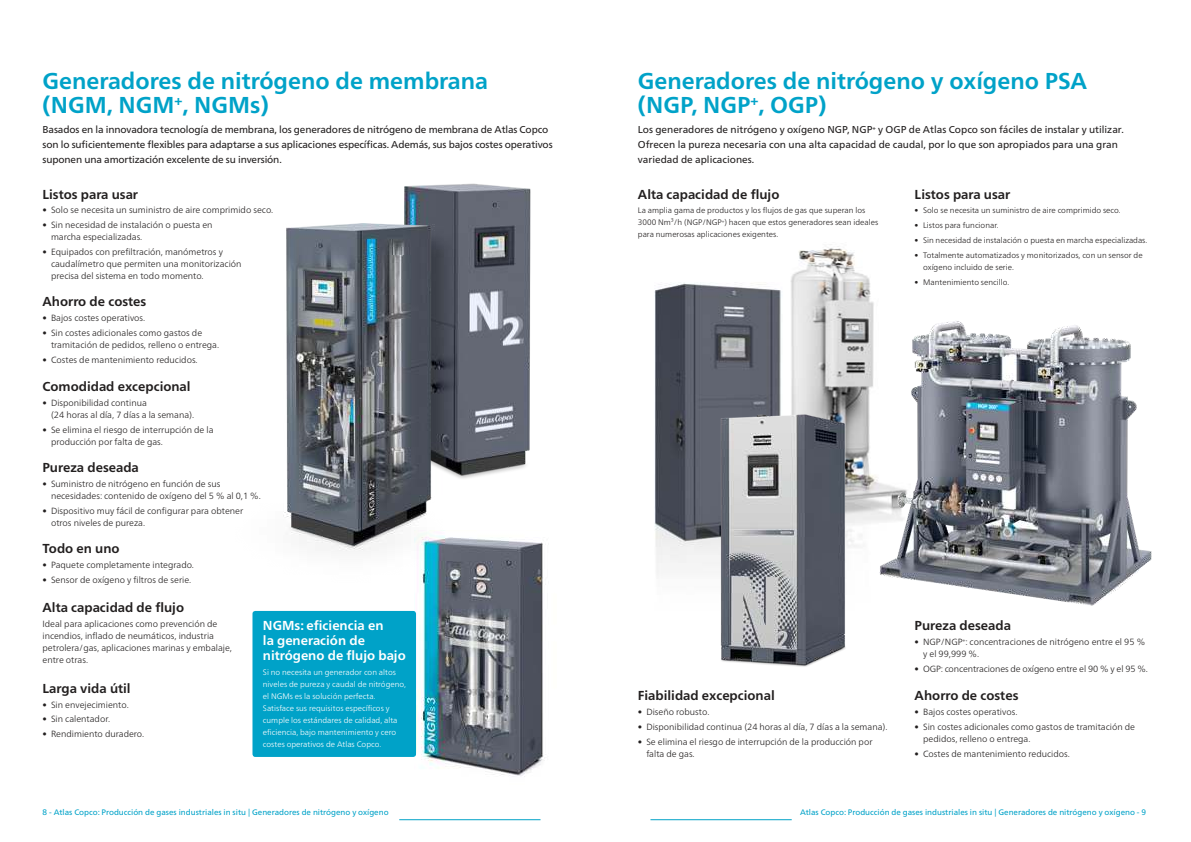
<style>
.page{position:relative;width:1191px;height:842px;background:#fff}
.page>*{position:absolute;margin:0;border:0;box-sizing:border-box;transform-origin:0 0}
.t1{font:700 23px/24px "Neue Frutiger World";color:#00a2c8}
.t2{font:700 13px "Neue Frutiger World";color:#221f1f}
.t3{font:700 13px/15px "Neue Frutiger World";color:#fff}
.t4{font:10px/15px "Neue Frutiger World";letter-spacing:-.015em;color:#221f1f}
.t5{font:300 9px/12px "Neue Frutiger World";color:#221f1f}
.t6{font:300 8px/12px "Neue Frutiger World";color:#221f1f}
.t7{font:300 8px/12px "Neue Frutiger World";color:#fff}
.t8{font:8px "Neue Frutiger World";color:#00a2c8}
</style>
<div class="page">
<img style="left:404px;top:183px;width:127px;height:292px">
<img style="left:283px;top:223px;width:200px;height:328px">
<img style="left:654px;top:246px;width:217px;height:329px">
<img style="left:670px;top:386px;width:184px;height:281px">
<img style="left:854px;top:301px;width:298px;height:305px">
<img style="left:414px;top:531px;width:129px;height:246px">
<hr style="left:399px;top:819px;width:141px;height:1px;background:#00a2c8">
<hr style="left:650px;top:819px;width:141px;height:1px;background:#00a2c8">
<div style="left:252px;top:611px;width:164px;height:146px;background:#00a2c8;border-radius:3px"></div>
<h1 class="t1" style="left:43px;top:69px;width:447px">Generadores de nitrógeno de membrana (NGM, NGM<sup>+</sup>, NGMs)</h1>
<p class="t4" style="left:43px;top:123px;width:511px">Basados en la innovadora tecnología de membrana, los generadores de nitrógeno de membrana de Atlas Copco son lo suficientemente flexibles para adaptarse a sus aplicaciones específicas. Además, sus bajos costes operativos suponen una amortización excelente de su inversión.</p>
<h2 class="t2" style="left:43px;top:187px;width:97px">Listos para usar</h2>
<p class="t5" style="left:43px;top:205px;width:232px">• Solo se necesita un suministro de aire comprimido seco.</p>
<p class="t5" style="left:51px;top:219px;width:163px;text-indent:-9px">• Sin necesidad de instalación o puesta en marcha especializadas.</p>
<p class="t5" style="left:51px;top:246px;width:192px;text-indent:-9px">• Equipados con prefiltración, manómetros y caudalímetro que permiten una monitorización precisa del sistema en todo momento.</p>
<h2 class="t2" style="left:43px;top:295px;width:105px">Ahorro de costes</h2>
<p class="t5" style="left:43px;top:312px;width:104px">• Bajos costes operativos.</p>
<p class="t5" style="left:51px;top:327px;width:170px;text-indent:-9px">• Sin costes adicionales como gastos de tramitación de pedidos, relleno o entrega.</p>
<p class="t5" style="left:43px;top:354px;width:157px">• Costes de mantenimiento reducidos.</p>
<h2 class="t2" style="left:43px;top:380px;width:150px">Comodidad excepcional</h2>
<p class="t5" style="left:51px;top:397px;width:145px;text-indent:-9px">• Disponibilidad continua<br>(24 horas al día, 7 días a la semana).</p>
<p class="t5" style="left:51px;top:424px;width:164px;text-indent:-9px">• Se elimina el riesgo de interrupción de la producción por falta de gas.</p>
<h2 class="t2" style="left:43px;top:461px;width:98px">Pureza deseada</h2>
<p class="t5" style="left:51px;top:478px;width:211px;text-indent:-9px">• Suministro de nitrógeno en función de sus necesidades: contenido de oxígeno del 5 % al 0,1 %.</p>
<p class="t5" style="left:51px;top:505px;width:194px;text-indent:-9px">• Dispositivo muy fácil de configurar para obtener otros niveles de pureza.</p>
<h2 class="t2" style="left:43px;top:542px;width:79px">Todo en uno</h2>
<p class="t5" style="left:43px;top:559px;width:153px">• Paquete completamente integrado.</p>
<p class="t5" style="left:43px;top:574px;width:150px">• Sensor de oxígeno y filtros de serie.</p>
<h2 class="t2" style="left:43px;top:601px;width:143px">Alta capacidad de flujo</h2>
<p class="t5" style="left:43px;top:618px;width:191px">Ideal para aplicaciones como prevención de incendios, inflado de neumáticos, industria petrolera/gas, aplicaciones marinas y embalaje, entre otras.</p>
<h2 class="t2" style="left:43px;top:682px;width:90px">Larga vida útil</h2>
<p class="t5" style="left:43px;top:699px;width:88px">• Sin envejecimiento.</p>
<p class="t5" style="left:43px;top:714px;width:69px">• Sin calentador.</p>
<p class="t5" style="left:43px;top:728px;width:103px">• Rendimiento duradero.</p>
<h2 class="t3" style="left:263px;top:618px;width:144px">NGMs: eficiencia en<br>la generación de nitrógeno de flujo bajo</h2>
<p class="t7" style="left:263px;top:666px;width:145px">Si no necesita un generador con altos niveles de pureza y caudal de nitrógeno, el NGMs es la solución perfecta.<br>Satisface sus requisitos específicos y cumple los estándares de calidad, alta eficiencia, bajo mantenimiento y cero costes operativos de Atlas Copco.</p>
<h1 class="t1" style="left:638px;top:69px;width:451px">Generadores de nitrógeno y oxígeno PSA (NGP, NGP<sup>+</sup>, OGP)</h1>
<p class="t4" style="left:638px;top:123px;width:487px">Los generadores de nitrógeno y oxígeno NGP, NGP<sup>+</sup> y OGP de Atlas Copco son fáciles de instalar y utilizar.<br>Ofrecen la pureza necesaria con una alta capacidad de caudal, por lo que son apropiados para una gran variedad de aplicaciones.</p>
<h2 class="t2" style="left:638px;top:187px;width:143px">Alta capacidad de flujo</h2>
<p class="t6" style="left:638px;top:205px;width:242px">La amplia gama de productos y los flujos de gas que superan los<br>3000 Nm³/h (NGP/NGP<sup>+</sup>) hacen que estos generadores sean ideales para numerosas aplicaciones exigentes.</p>
<h2 class="t2" style="left:914px;top:187px;width:97px">Listos para usar</h2>
<p class="t6" style="left:914px;top:205px;width:208px">• Solo se necesita un suministro de aire comprimido seco.</p>
<p class="t6" style="left:914px;top:220px;width:86px">• Listos para funcionar.</p>
<p class="t6" style="left:914px;top:235px;width:234px">• Sin necesidad de instalación o puesta en marcha especializadas.</p>
<p class="t6" style="left:923px;top:249px;width:221px;text-indent:-9px">• Totalmente automatizados y monitorizados, con un sensor de oxígeno incluido de serie.</p>
<p class="t6" style="left:914px;top:276px;width:96px">• Mantenimiento sencillo.</p>
<h2 class="t2" style="left:638px;top:689px;width:138px">Fiabilidad excepcional</h2>
<p class="t5" style="left:638px;top:706px;width:73px">• Diseño robusto.</p>
<p class="t5" style="left:638px;top:721px;width:251px">• Disponibilidad continua (24 horas al día, 7 días a la semana).</p>
<p class="t5" style="left:646px;top:736px;width:228px;text-indent:-9px">• Se elimina el riesgo de interrupción de la producción por falta de gas.</p>
<h2 class="t2" style="left:914px;top:619px;width:98px">Pureza deseada</h2>
<p class="t5" style="left:923px;top:636px;width:223px;text-indent:-8px">• NGP/NGP<sup>+</sup>: concentraciones de nitrógeno entre el 95 % y el 99,999 %.</p>
<p class="t5" style="left:914px;top:663px;width:235px">• OGP: concentraciones de oxígeno entre el 90 % y el 95 %.</p>
<h2 class="t2" style="left:914px;top:689px;width:105px">Ahorro de costes</h2>
<p class="t5" style="left:914px;top:706px;width:104px">• Bajos costes operativos.</p>
<p class="t5" style="left:923px;top:721px;width:213px;text-indent:-9px">• Sin costes adicionales como gastos de tramitación de pedidos, relleno o entrega.</p>
<p class="t5" style="left:914px;top:748px;width:157px">• Costes de mantenimiento reducidos.</p>
<p class="t8" style="left:43px;top:808px;width:348px">8 - Atlas Copco: Producción de gases industriales in situ | Generadores de nitrógeno y oxígeno</p>
<p class="t8" style="left:800px;top:808px;width:348px">Atlas Copco: Producción de gases industriales in situ | Generadores de nitrógeno y oxígeno - 9</p>
</div>
